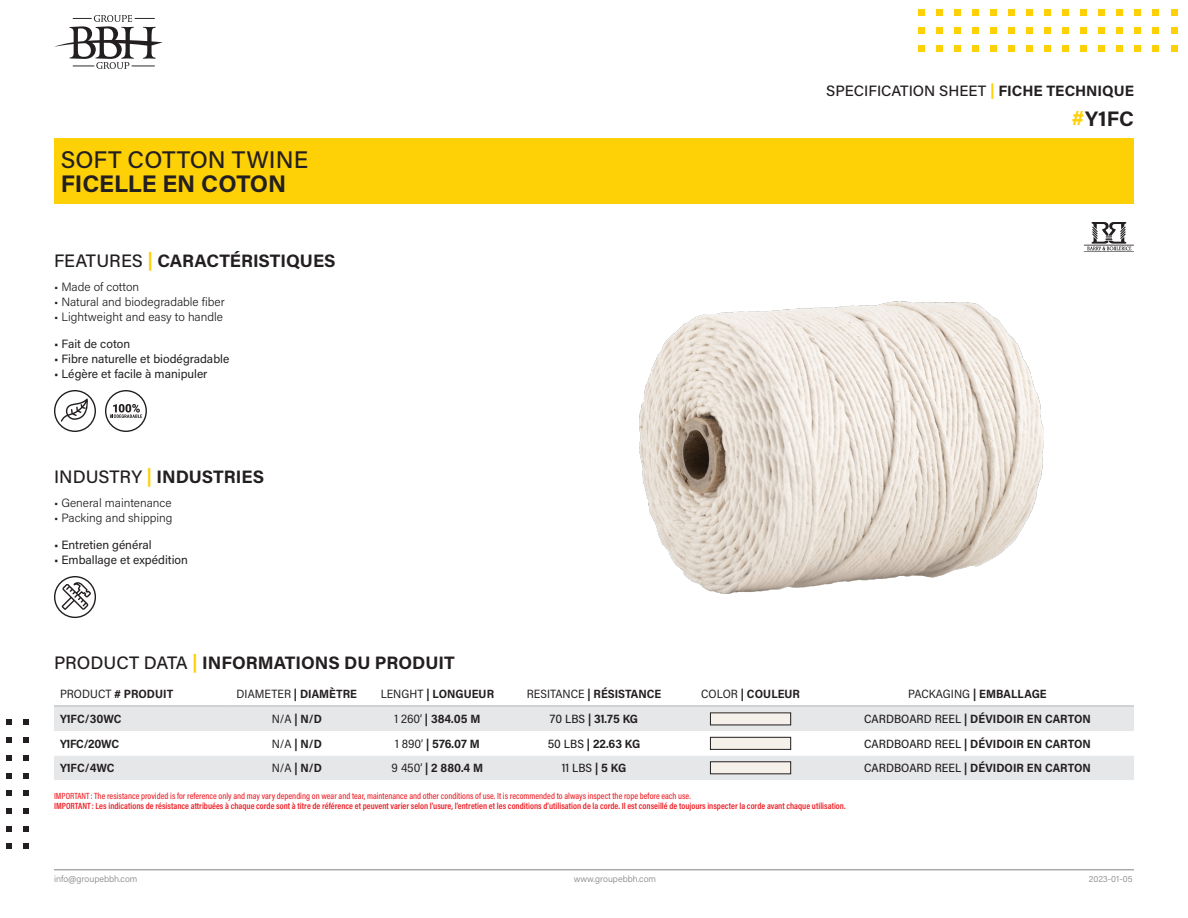
<style>
.page{position:relative;width:1188px;height:918px;background:#fff}
.page>*{position:absolute;margin:0;border:0;box-sizing:border-box;transform-origin:0 0}
.Nom_du_produit_-_Ang{font:500 24px "Acumin Pro";color:#231f20}
.Nom_de_produit_-_Fra{font:700 24px "Acumin Pro";letter-spacing:-.005em;color:#231f20}
.SKU{font:700 21px "Acumin Pro";color:#231f20}
.Sous-titre_-_Françai{font:700 18px "Acumin Pro";color:#231f20}
.t1{font:500 15px "Acumin Pro";color:#231f20}
.Tableau{font:700 12px "Acumin Pro Semi Cond";letter-spacing:.005em;color:#231f20}
.t2{font:300 12px "Acumin Pro";color:#231f20}
.t3{font:12px "Acumin Pro";color:#231f20}
.Tableau_-_SKU{font:700 12px "Acumin Pro Semi Cond";letter-spacing:-.005em;color:#231f20}
.Tableau_-_SKU-2{font:700 12px "Acumin Pro Semi Cond";letter-spacing:-.025em;color:#231f20}
.Tableau-2{font:500 12px "Acumin Pro Semi Cond";color:#231f20}
.t4{font:600 9px "Acumin Pro Cond";color:#ee1d23}
.t5{font:500 9px "Acumin Pro Cond";color:#ee1d23}
.t6{font:300 9px "Acumin Pro";color:#808285}
.s1{font-weight:700;color:#fed006}
.s2{font-weight:700}
.s3{font-weight:500}
.s4{color:#fed006}
.s5{font-weight:400}
</style>
<div class="page">
<svg style="left:1135px;top:27px;width:6px;height:6px"></svg>
<svg style="left:1009px;top:27px;width:6px;height:6px"></svg>
<svg style="left:1117px;top:27px;width:6px;height:6px"></svg>
<svg style="left:991px;top:27px;width:6px;height:6px"></svg>
<svg style="left:1153px;top:27px;width:6px;height:6px"></svg>
<svg style="left:1027px;top:27px;width:6px;height:6px"></svg>
<svg style="left:1099px;top:27px;width:6px;height:6px"></svg>
<svg style="left:973px;top:27px;width:6px;height:6px"></svg>
<svg style="left:1081px;top:27px;width:6px;height:6px"></svg>
<svg style="left:955px;top:27px;width:6px;height:6px"></svg>
<svg style="left:1063px;top:27px;width:6px;height:6px"></svg>
<svg style="left:937px;top:27px;width:6px;height:6px"></svg>
<svg style="left:1045px;top:27px;width:6px;height:6px"></svg>
<svg style="left:918px;top:27px;width:6px;height:6px"></svg>
<svg style="left:1153px;top:9px;width:6px;height:6px"></svg>
<svg style="left:1027px;top:9px;width:6px;height:6px"></svg>
<svg style="left:1153px;top:45px;width:6px;height:6px"></svg>
<svg style="left:1027px;top:45px;width:6px;height:6px"></svg>
<svg style="left:1135px;top:9px;width:6px;height:6px"></svg>
<svg style="left:1009px;top:9px;width:6px;height:6px"></svg>
<svg style="left:1135px;top:45px;width:6px;height:6px"></svg>
<svg style="left:1009px;top:45px;width:6px;height:6px"></svg>
<svg style="left:1117px;top:9px;width:6px;height:6px"></svg>
<svg style="left:991px;top:9px;width:6px;height:6px"></svg>
<svg style="left:1117px;top:45px;width:6px;height:6px"></svg>
<svg style="left:991px;top:45px;width:6px;height:6px"></svg>
<svg style="left:1099px;top:9px;width:6px;height:6px"></svg>
<svg style="left:973px;top:9px;width:6px;height:6px"></svg>
<svg style="left:1099px;top:45px;width:6px;height:6px"></svg>
<svg style="left:973px;top:45px;width:6px;height:6px"></svg>
<svg style="left:1081px;top:9px;width:6px;height:6px"></svg>
<svg style="left:955px;top:9px;width:6px;height:6px"></svg>
<svg style="left:1081px;top:45px;width:6px;height:6px"></svg>
<svg style="left:955px;top:45px;width:6px;height:6px"></svg>
<svg style="left:1063px;top:9px;width:6px;height:6px"></svg>
<svg style="left:937px;top:9px;width:6px;height:6px"></svg>
<svg style="left:1063px;top:45px;width:6px;height:6px"></svg>
<svg style="left:937px;top:45px;width:6px;height:6px"></svg>
<svg style="left:1045px;top:9px;width:6px;height:6px"></svg>
<svg style="left:918px;top:9px;width:6px;height:6px"></svg>
<svg style="left:1045px;top:45px;width:6px;height:6px"></svg>
<svg style="left:918px;top:45px;width:6px;height:6px"></svg>
<svg style="left:1171px;top:27px;width:6px;height:6px"></svg>
<svg style="left:1171px;top:9px;width:6px;height:6px"></svg>
<svg style="left:1171px;top:45px;width:6px;height:6px"></svg>
<svg style="left:6px;top:808px;width:6px;height:6px"></svg>
<svg style="left:6px;top:790px;width:6px;height:6px"></svg>
<svg style="left:6px;top:755px;width:6px;height:6px"></svg>
<svg style="left:6px;top:719px;width:6px;height:6px"></svg>
<svg style="left:6px;top:826px;width:6px;height:6px"></svg>
<svg style="left:6px;top:773px;width:6px;height:5px"></svg>
<svg style="left:6px;top:737px;width:6px;height:6px"></svg>
<svg style="left:6px;top:843px;width:6px;height:6px"></svg>
<svg style="left:23px;top:843px;width:6px;height:6px"></svg>
<svg style="left:23px;top:808px;width:6px;height:6px"></svg>
<svg style="left:23px;top:790px;width:6px;height:6px"></svg>
<svg style="left:23px;top:755px;width:6px;height:6px"></svg>
<svg style="left:23px;top:826px;width:6px;height:6px"></svg>
<svg style="left:23px;top:773px;width:6px;height:5px"></svg>
<svg style="left:23px;top:737px;width:6px;height:6px"></svg>
<svg style="left:23px;top:719px;width:6px;height:6px"></svg>
<svg style="left:54px;top:15px;width:109px;height:54px"></svg>
<hr style="left:1084px;top:245px;width:50px;height:1px;background:#231f20">
<hr style="left:1084px;top:251px;width:50px;height:1px;background:#231f20">
<svg style="left:1087px;top:222px;width:45px;height:29px"></svg>
<svg style="left:54px;top:576px;width:42px;height:42px"></svg>
<svg style="left:105px;top:390px;width:42px;height:42px"></svg>
<svg style="left:54px;top:390px;width:42px;height:42px"></svg>
<hr style="left:54px;top:870px;width:1080px;height:1px;background:#808285">
<div style="left:54px;top:707px;width:1080px;height:73px;background:#e6e7e9"></div>
<svg style="left:54px;top:731px;width:1080px;height:25px"></svg>
<hr style="left:54px;top:705px;width:172px;height:2px;background:#c7c8ca">
<hr style="left:226px;top:705px;width:141px;height:2px;background:#c7c8ca">
<hr style="left:367px;top:705px;width:141px;height:2px;background:#c7c8ca">
<hr style="left:508px;top:705px;width:172px;height:2px;background:#c7c8ca">
<hr style="left:680px;top:705px;width:141px;height:2px;background:#c7c8ca">
<hr style="left:821px;top:705px;width:313px;height:2px;background:#c7c8ca">
<div style="left:710px;top:713px;width:81px;height:12px;background:#f6f0ea"></div>
<div style="left:710px;top:737px;width:81px;height:12px;background:#f6f0ea"></div>
<div style="left:710px;top:737px;width:81px;height:13px;border:1px solid #231f20"></div>
<div style="left:710px;top:762px;width:81px;height:12px;background:#f6f0ea"></div>
<div style="left:54px;top:138px;width:1080px;height:66px;background:#fed006"></div>
<img style="left:639px;top:302px;width:404px;height:292px">
<p class="t1" style="left:826px;top:80px;width:309px">SPECIFICATION SHEET <span class="s1">|</span> <span class="s2">FICHE TECHNIQUE</span></p>
<p class="Nom_du_produit_-_Ang" style="left:61px;top:143px;width:249px">SOFT COTTON TWINE</p>
<p class="Nom_de_produit_-_Fra" style="left:61px;top:167px;width:227px">FICELLE EN COTON</p>
<p class="Sous-titre_-_Françai" style="left:54px;top:248px;width:283px"><span class="s3">FEATURES</span> <span class="s4">|</span> CARACTÉRISTIQUES</p>
<p class="t2" style="left:54px;top:279px;width:87px">• Made of cotton</p>
<p class="t2" style="left:54px;top:294px;width:172px">• Natural and biodegradable fiber</p>
<p class="t2" style="left:54px;top:309px;width:171px">• Lightweight and easy to handle</p>
<p class="t3" style="left:54px;top:335px;width:78px">• Fait de coton</p>
<p class="t3" style="left:54px;top:350px;width:177px">• Fibre naturelle et biodégradable</p>
<p class="t3" style="left:54px;top:365px;width:155px">• Légère et facile à manipuler</p>
<p class="Sous-titre_-_Françai" style="left:54px;top:464px;width:212px"><span class="s3">INDUSTRY</span> <span class="s4">|</span> INDUSTRIES</p>
<p class="t2" style="left:54px;top:495px;width:119px">• General maintenance</p>
<p class="t2" style="left:54px;top:510px;width:120px">• Packing and shipping</p>
<p class="t3" style="left:54px;top:536px;width:99px">• Entretien général</p>
<p class="t3" style="left:54px;top:551px;width:135px">• Emballage et expédition</p>
<p class="Sous-titre_-_Françai" style="left:54px;top:650px;width:402px"><span class="s3">PRODUCT DATA</span> <span class="s4">|</span> INFORMATIONS DU PRODUIT</p>
<p class="SKU" style="left:1072px;top:104px;width:64px"><span class="s4">#</span>Y1FC</p>
<p class="Tableau" style="left:60px;top:686px;width:115px"><span class="s5">PRODUCT</span> # PRODUIT</p>
<p class="Tableau" style="left:237px;top:686px;width:122px"><span class="s5">DIAMETER</span> | DIAMÈTRE</p>
<p class="Tableau" style="left:381px;top:686px;width:115px"><span class="s5">LENGHT</span> | LONGUEUR</p>
<p class="Tableau" style="left:527px;top:686px;width:136px"><span class="s5">RESITANCE</span> | RÉSISTANCE</p>
<p class="Tableau" style="left:701px;top:686px;width:101px"><span class="s5">COLOR</span> | COULEUR</p>
<p class="Tableau" style="left:908px;top:686px;width:140px"><span class="s5">PACKAGING</span> | EMBALLAGE</p>
<p class="Tableau_-_SKU" style="left:60px;top:711px;width:63px">Y1FC/30WC</p>
<p class="Tableau" style="left:272px;top:711px;width:52px"><span class="s5">N/A</span> | N/D</p>
<p class="Tableau" style="left:394px;top:711px;width:88px"><span class="s5">1 260’</span> | 384.05 M</p>
<p class="Tableau" style="left:550px;top:711px;width:90px"><span class="s3">70 LBS</span> | 31.75 KG</p>
<p class="Tableau" style="left:864px;top:711px;width:228px"><span class="s3">CARDBOARD REEL</span> | DÉVIDOIR EN CARTON</p>
<p class="Tableau_-_SKU-2" style="left:60px;top:735px;width:61px">Y1FC/20WC</p>
<p class="Tableau" style="left:272px;top:735px;width:52px"><span class="s5">N/A</span> | N/D</p>
<p class="Tableau" style="left:395px;top:735px;width:86px"><span class="s5">1 890’</span> | 576.07 M</p>
<p class="Tableau" style="left:548px;top:735px;width:94px"><span class="s3">50 LBS</span> | 22.63 KG</p>
<p class="Tableau" style="left:864px;top:735px;width:228px"><span class="s3">CARDBOARD REEL</span> | DÉVIDOIR EN CARTON</p>
<p class="Tableau_-_SKU" style="left:60px;top:760px;width:56px">Y1FC/4WC</p>
<p class="Tableau" style="left:272px;top:760px;width:52px"><span class="s5">N/A</span> | N/D</p>
<p class="Tableau" style="left:392px;top:760px;width:93px"><span class="s5">9 450’</span> | 2 880.4 M</p>
<p class="Tableau-2" style="left:562px;top:760px;width:66px">11 LBS <span class="s2">| 5 KG</span></p>
<p class="Tableau" style="left:864px;top:760px;width:228px"><span class="s3">CARDBOARD REEL</span> | DÉVIDOIR EN CARTON</p>
<p class="t5" style="left:54px;top:790px;width:638px">IMPORTANT: The resistance provided is for reference only and may vary depending on wear and tear, maintenance and other conditions of use. It is recommended to always inspect the rope before each use.</p>
<p class="t4" style="left:54px;top:800px;width:793px">IMPORTANT : Les indications de résistance attribuées à chaque corde sont à titre de référence et peuvent varier selon l’usure, l’entretien et les conditions d’utilisation de la corde. Il est conseillé de toujours inspecter la corde avant chaque utilisation.</p>
<p class="t6" style="left:54px;top:873px;width:85px">info@groupebbh.com</p>
<p class="t6" style="left:574px;top:873px;width:84px">www.groupebbh.com</p>
<p class="t6" style="left:1089px;top:873px;width:45px">2023-01-05</p>
</div>
